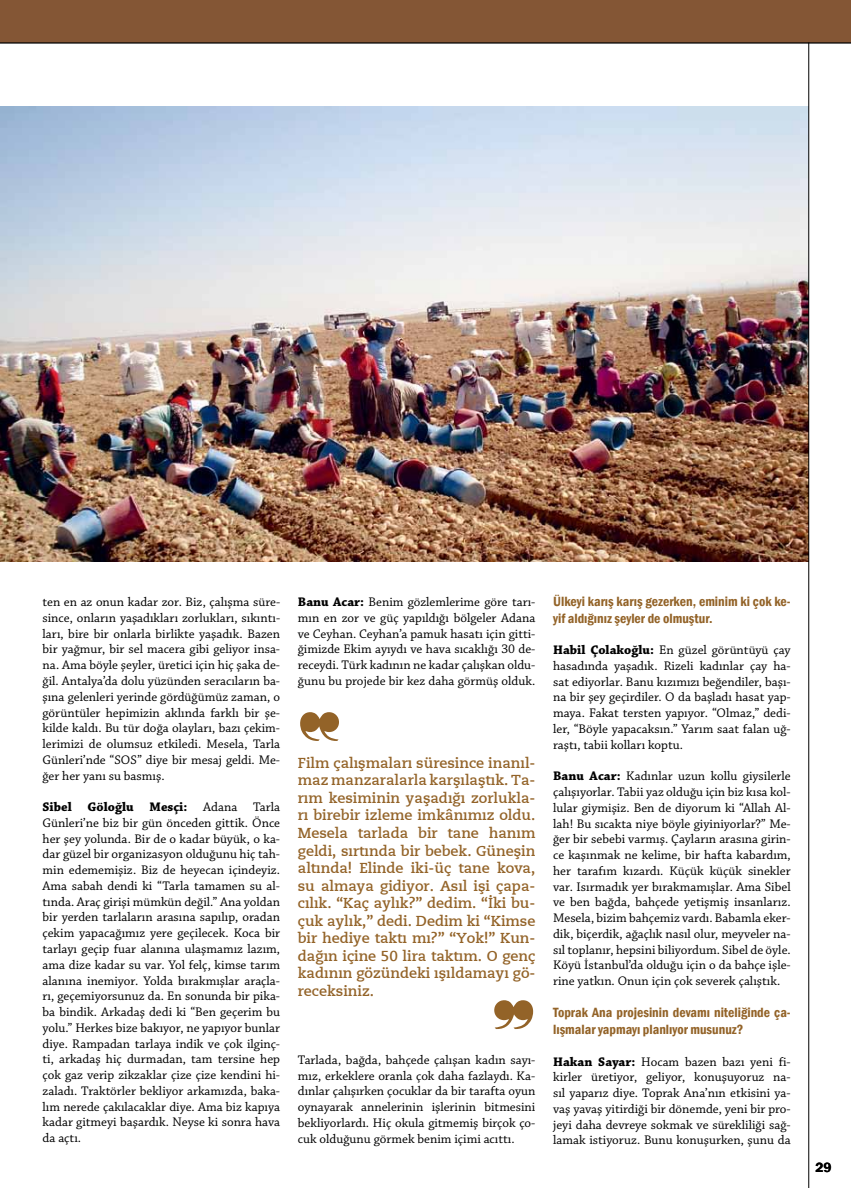
<style>
.page{position:relative;width:851px;height:1188px;background:#fff}
.page>*{position:absolute;margin:0;border:0;box-sizing:border-box;transform-origin:0 0}
.t1{font:14.38px/17.5px "Caecilia X Bold";color:#936328;text-align:justify}
.t2{font:600 condensed 13.75px/16.5px "Franklin Gothic";color:#936328}
.t3{font:600 13.75px "Franklin Gothic";color:#000}
.t4{font:13.12px/15.8px "Chaparral Pro";color:#000;text-align:justify}
.s1{font-weight:700}
</style>
<div class="page">
<div style="left:0;top:0;width:850px;height:43px;background:#845635"></div>
<hr style="left:0;top:43px;width:850px;height:1px;background:#000">
<img style="left:0;top:106px;width:808px;height:455px">
<hr style="left:808px;top:43px;width:1px;height:1144px;background:#000">
<p class="t4" style="left:43px;top:594px;width:239px">ten en az onun kadar zor. Biz, çalışma süre&shy;since, onların yaşadıkları zorlukları, sıkıntı&shy;ları, bire bir onlarla birlikte yaşadık. Bazen bir yağmur, bir sel macera gibi geliyor insa&shy;na. Ama böyle şeyler, üretici için hiç şaka de&shy;ğil. Antalya’da dolu yüzünden seracıların ba&shy;şına gelenleri yerinde gördüğümüz zaman, o görüntüler hepimizin aklında farklı bir şe&shy;kilde kaldı. Bu tür doğa olayları, bazı çekim&shy;lerimizi de olumsuz etkiledi. Mesela, Tarla Günleri’nde “SOS” diye bir mesaj geldi. Me&shy;ğer her yanı su basmış.</p>
<p class="t4" style="left:43px;top:799px;width:239px"><span class="s1">Sibel Göloğlu Mesçi:</span> Adana Tarla Günleri’ne biz bir gün önceden gittik. Önce her şey yolunda. Bir de o kadar büyük, o ka&shy;dar güzel bir organizasyon olduğunu hiç tah&shy;min edememişiz. Biz de heyecan içindeyiz.<br>Ama sabah dendi ki “Tarla tamamen su al&shy;tında. Araç girişi mümkün değil.” Ana yoldan bir yerden tarlaların arasına sapılıp, oradan çekim yapacağımız yere geçilecek. Koca bir tarlayı geçip fuar alanına ulaşmamız lazım, ama dize kadar su var. Yol felç, kimse tarım alanına inemiyor. Yolda bırakmışlar araçla&shy;rı, geçemiyorsunuz da. En sonunda bir pika&shy;ba bindik. Arkadaş dedi ki “Ben geçerim bu yolu.” Herkes bize bakıyor, ne yapıyor bunlar diye. Rampadan tarlaya indik ve çok ilginç&shy;ti, arkadaş hiç durmadan, tam tersine hep çok gaz verip zikzaklar çize çize kendini hi&shy;zaladı. Traktörler bekliyor arkamızda, baka&shy;lım nerede çakılacaklar diye. Ama biz kapıya kadar gitmeyi başardık. Neyse ki sonra hava da açtı.</p>
<p class="t4" style="left:298px;top:594px;width:239px"><span class="s1">Banu Acar:</span> Benim gözlemlerime göre tarı&shy;mın en zor ve güç yapıldığı bölgeler Adana ve Ceyhan. Ceyhan’a pamuk hasatı için gitti&shy;ğimizde Ekim ayıydı ve hava sıcaklığı 30 de&shy;receydi. Türk kadının ne kadar çalışkan oldu&shy;ğunu bu projede bir kez daha görmüş olduk.</p>
<p class="t1" style="left:298px;top:754px;width:239px">Film çalışmaları süresince inanıl&shy;maz manzaralarla karşılaştık. Ta&shy;rım kesiminin yaşadığı zorlukla&shy;rı birebir izleme imkânımız oldu.<br>Mesela tarlada bir tane hanım geldi, sırtında bir bebek. Güneşin altında! Elinde iki-üç tane kova, su almaya gidiyor. Asıl işi çapa&shy;cılık. “Kaç aylık?” dedim. “İki bu&shy;çuk aylık,” dedi. Dedim ki “Kimse bir hediye taktı mı?” “Yok!” Kun&shy;dağın içine 50 lira taktım. O genç kadının gözündeki ışıldamayı gö&shy;receksiniz.</p>
<p class="t4" style="left:298px;top:1051px;width:239px">Tarlada, bağda, bahçede çalışan kadın sayı&shy;mız, erkeklere oranla çok daha fazlaydı. Ka&shy;dınlar çalışırken çocuklar da bir tarafta oyun oynayarak annelerinin işlerinin bitmesini bekliyorlardı. Hiç okula gitmemiş birçok ço&shy;cuk olduğunu görmek benim içimi acıttı.</p>
<p class="t2" style="left:553px;top:593px;width:239px">Ülkeyi karış karış gezerken, eminim ki çok ke&shy;yif aldığınız şeyler de olmuştur.</p>
<p class="t4" style="left:553px;top:642px;width:239px"><span class="s1">Habil Çolakoğlu:</span> En güzel görüntüyü çay hasadında yaşadık. Rizeli kadınlar çay ha&shy;sat ediyorlar. Banu kızımızı beğendiler, başı&shy;na bir şey geçirdiler. O da başladı hasat yap&shy;maya. Fakat tersten yapıyor. “Olmaz,” dedi&shy;ler, “Böyle yapacaksın.” Yarım saat falan uğ&shy;raştı, tabii kolları koptu.</p>
<p class="t4" style="left:553px;top:768px;width:239px"><span class="s1">Banu Acar:</span> Kadınlar uzun kollu giysilerle çalışıyorlar. Tabii yaz olduğu için biz kısa kol&shy;lular giymişiz. Ben de diyorum ki “Allah Al&shy;lah! Bu sıcakta niye böyle giyiniyorlar?” Me&shy;ğer bir sebebi varmış. Çayların arasına girin&shy;ce kaşınmak ne kelime, bir hafta kabardım, her tarafım kızardı. Küçük küçük sinekler var. Isırmadık yer bırakmamışlar. Ama Sibel ve ben bağda, bahçede yetişmiş insanlarız.<br>Mesela, bizim bahçemiz vardı. Babamla eker&shy;dik, biçerdik, ağaçlık nasıl olur, meyveler na&shy;sıl toplanır, hepsini biliyordum. Sibel de öyle.<br>Köyü İstanbul’da olduğu için o da bahçe işle&shy;rine yatkın. Onun için çok severek çalıştık.</p>
<p class="t2" style="left:553px;top:1004px;width:239px">Toprak Ana projesinin devamı niteliğinde ça&shy;lışmalar yapmayı planlıyor musunuz?</p>
<p class="t4" style="left:553px;top:1053px;width:239px"><span class="s1">Hakan Sayar:</span> Hocam bazen bazı yeni fi&shy;kirler üretiyor, geliyor, konuşuyoruz na&shy;sıl yaparız diye. Toprak Ana’nın etkisini ya&shy;vaş yavaş yitirdiği bir dönemde, yeni bir pro&shy;jeyi daha devreye sokmak ve sürekliliği sağ&shy;lamak istiyoruz. Bunu konuşurken, şunu da</p>
<p class="t3" style="left:815px;top:1158px;width:18px">29</p>
</div>
